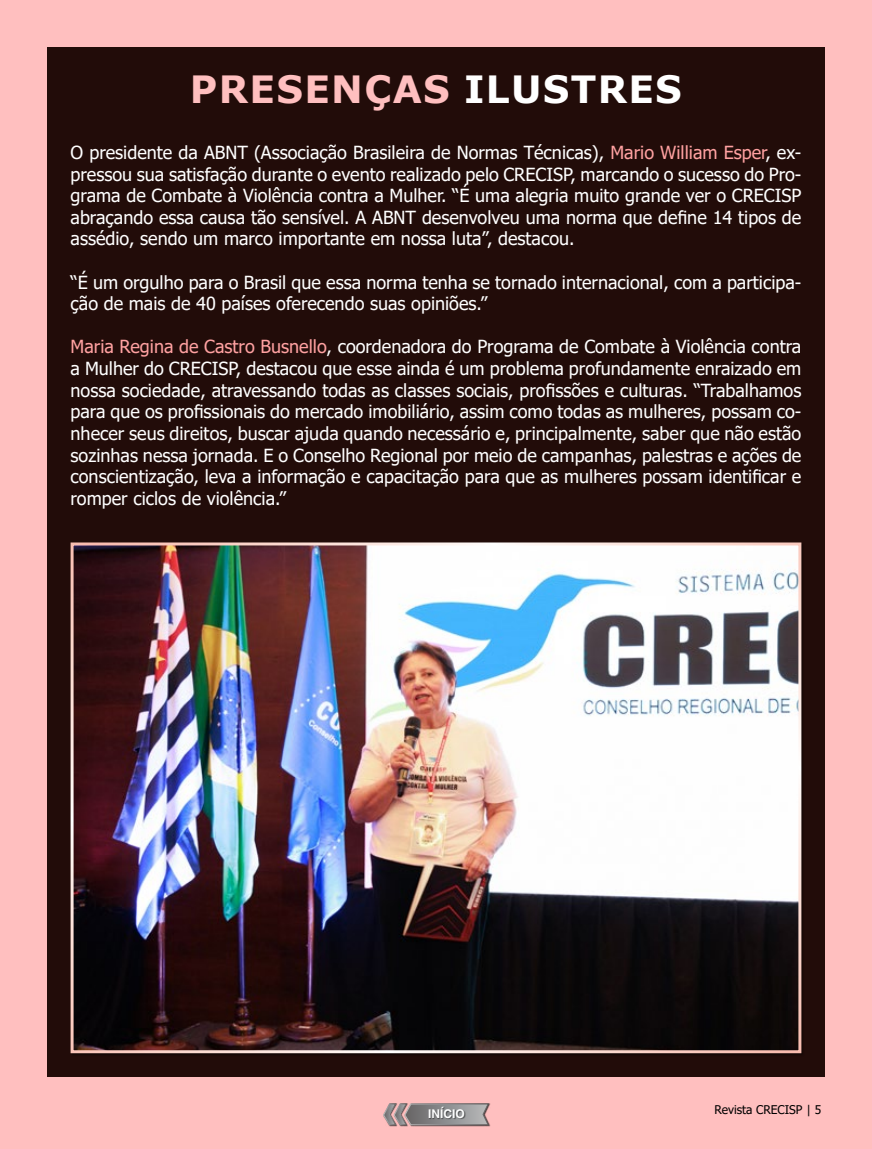
<style>
.page{position:relative;width:872px;height:1149px;background:#fff}
.page>*{position:absolute;margin:0;border:0;box-sizing:border-box;transform-origin:0 0}
.t1{font:700 37.5px "Verdana";letter-spacing:.035em;color:#ffbfbf}
.t2{font:18px/21.6px "Tahoma";color:#fff;text-align:justify}
.t3{font:12px "Tahoma";color:#000}
.t4{font:700 12px "Helvetica";color:#fff}
.s1{color:#fff}
.s2{color:#ffa1a1}
</style>
<div class="page">
<div style="left:0;top:0;width:872px;height:1148px;background:#ffbfbf"></div>
<div style="left:383px;top:1103px;width:107px;height:23px;background:#000;opacity:.75"></div>
<svg style="left:383px;top:1103px;width:107px;height:22px"></svg>
<div style="left:429px;top:1106px;width:37px;height:13px;background:#000;opacity:.5"></div>
<div style="left:47px;top:47px;width:778px;height:1029px;background:#22110d"></div>
<img style="left:75px;top:546px;width:722px;height:502px">
<div style="left:71px;top:542px;width:730px;height:510px;border:3px solid #fff"></div>
<h1 class="t1" style="left:190px;top:63px;width:493px">PRESENÇAS <span class="s1">ILUSTRES</span></h1>
<p class="t2" style="left:71px;top:142px;width:732px">O presidente da ABNT (Associação Brasileira de Normas Técnicas), <span class="s2">Mario William Esper</span>, ex&shy;pressou sua satisfação durante o evento realizado pelo CRECISP, marcando o sucesso do Pro&shy;grama de Combate à Violência contra a Mulher. “É uma alegria muito grande ver o CRECISP abraçando essa causa tão sensível. A ABNT desenvolveu uma norma que define 14 tipos de assédio, sendo um marco importante em nossa luta”, destacou.</p>
<p class="t2" style="left:71px;top:272px;width:732px">“É um orgulho para o Brasil que essa norma tenha se tornado internacional, com a participa&shy;ção de mais de 40 países oferecendo suas opiniões.”</p>
<p class="t2" style="left:71px;top:337px;width:732px"><span class="s2">Maria Regina de Castro Busnello</span>, coordenadora do Programa de Combate à Violência contra a Mulher do CRECISP, destacou que esse ainda é um problema profundamente enraizado em nossa sociedade, atravessando todas as classes sociais, profissões e culturas. “Trabalhamos para que os profissionais do mercado imobiliário, assim como todas as mulheres, possam co&shy;nhecer seus direitos, buscar ajuda quando necessário e, principalmente, saber que não estão sozinhas nessa jornada. E o Conselho Regional por meio de campanhas, palestras e ações de conscientização, leva a informação e capacitação para que as mulheres possam identificar e romper ciclos de violência.”</p>
<p class="t4" style="left:428px;top:1105px;width:38px">INÍCIO</p>
<p class="t3" style="left:714px;top:1101px;width:108px">Revista CRECISP | 5</p>
</div>
